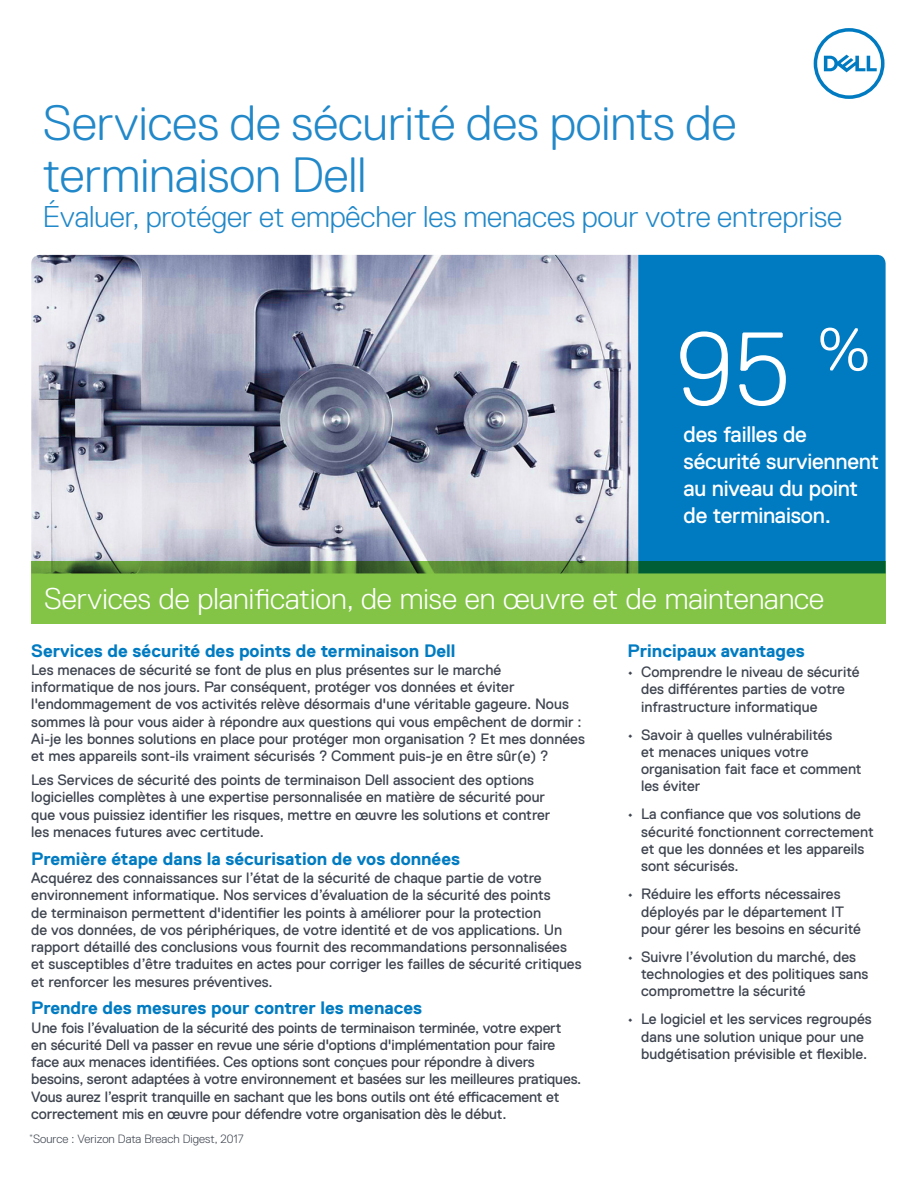
<style>
.page{position:relative;width:918px;height:1188px;background:#fff}
.page>*{position:absolute;margin:0;border:0;box-sizing:border-box;transform-origin:0 0}
.Sidebar_Body{font:300 103.65px "Dell Replica";color:#fff}
.Document_Title{font:300 49.5px/52.5px "Dell Replica";color:#2188c9}
.Document_Title-2{font:300 30px "Dell Replica";color:#2188c9}
.Document_Subtitle{font:300 30px "Dell Replica";color:#fff}
.Sidebar_Body-2{font:22.5px/27px "Dell Replica";letter-spacing:-.01em;color:#fff}
.Body_Copy{font:700 18px "Dell Replica";color:#007bc2}
.Body_Copy-2{font:15px/17.2px "Dell Replica";color:#3e444f}
.Body_Copy-3{font:300 12px "Dell Replica";color:#3e444f}
</style>
<div class="page">
<img style="left:31px;top:255px;width:607px;height:306px">
<div style="left:638px;top:255px;width:248px;height:306px;background:#007bc2"></div>
<svg style="left:31px;top:561px;width:855px;height:63px;background:#74b443"></svg>
<svg style="left:814px;top:28px;width:71px;height:71px"></svg>
<p class="Document_Title" style="left:43px;top:97px;width:695px">Services de sécurité des points de terminaison Dell</p>
<p class="Document_Title-2" style="left:43px;top:200px;width:801px">Évaluer, protéger et empêcher les menaces pour votre entreprise</p>
<p class="Sidebar_Body" style="left:676px;top:312px;width:195px">95 <sup>%</sup></p>
<p class="Sidebar_Body-2" style="left:684px;top:421px;width:197px">des failles de sécurité surviennent au niveau du point de terminaison.</p>
<p class="Document_Subtitle" style="left:44px;top:582px;width:781px">Services de planification, de mise en œuvre et de maintenance</p>
<p class="Body_Copy" style="left:31px;top:640px;width:426px">Services de sécurité des points de terminaison Dell</p>
<p class="Body_Copy-2" style="left:31px;top:661px;width:555px">Les menaces de sécurité se font de plus en plus présentes sur le marché informatique de nos jours. Par conséquent, protéger vos données et éviter l'endommagement de vos activités relève désormais d'une véritable gageure. Nous sommes là pour vous aider à répondre aux questions qui vous empêchent de dormir :<br>Ai-je les bonnes solutions en place pour protéger mon organisation ? Et mes données et mes appareils sont-ils vraiment sécurisés ? Comment puis-je en être sûr(e) ?</p>
<p class="Body_Copy-2" style="left:31px;top:771px;width:521px">Les Services de sécurité des points de terminaison Dell associent des options logicielles complètes à une expertise personnalisée en matière de sécurité pour que vous puissiez identifier les risques, mettre en œuvre les solutions et contrer les menaces futures avec certitude.</p>
<p class="Body_Copy" style="left:31px;top:849px;width:430px">Première étape dans la sécurisation de vos données</p>
<p class="Body_Copy-2" style="left:31px;top:869px;width:552px">Acquérez des connaissances sur l’état de la sécurité de chaque partie de votre environnement informatique. Nos services d’évaluation de la sécurité des points<br>de terminaison permettent d'identifier les points à améliorer pour la protection<br>de vos données, de vos périphériques, de votre identité et de vos applications. Un rapport détaillé des conclusions vous fournit des recommandations personnalisées et susceptibles d’être traduites en actes pour corriger les failles de sécurité critiques et renforcer les mesures préventives.</p>
<p class="Body_Copy" style="left:31px;top:998px;width:392px">Prendre des mesures pour contrer les menaces</p>
<p class="Body_Copy-2" style="left:31px;top:1019px;width:552px">Une fois l’évaluation de la sécurité des points de terminaison terminée, votre expert<br>en sécurité Dell va passer en revue une série d'options d'implémentation pour faire face aux menaces identifiées. Ces options sont conçues pour répondre à divers besoins, seront adaptées à votre environnement et basées sur les meilleures pratiques.<br>Vous aurez l’esprit tranquille en sachant que les bons outils ont été efficacement et correctement mis en œuvre pour défendre votre organisation dès le début.</p>
<p class="Body_Copy-3" style="left:29px;top:1133px;width:216px"><sup>*</sup>Source : Verizon Data Breach Digest, 2017</p>
<p class="Body_Copy" style="left:628px;top:640px;width:179px">Principaux avantages</p>
<p class="Body_Copy-2" style="left:641px;top:663px;width:220px;text-indent:-13px">• Comprendre le niveau de sécurité des différentes parties de votre infrastructure informatique</p>
<p class="Body_Copy-2" style="left:641px;top:726px;width:222px;text-indent:-13px">• Savoir à quelles vulnérabilités<br>et menaces uniques votre organisation fait face et comment les éviter</p>
<p class="Body_Copy-2" style="left:641px;top:806px;width:234px;text-indent:-14px">• La confiance que vos solutions de sécurité fonctionnent correctement et que les données et les appareils sont sécurisés.</p>
<p class="Body_Copy-2" style="left:641px;top:886px;width:221px;text-indent:-14px">• Réduire les efforts nécessaires déployés par le département IT pour gérer les besoins en sécurité</p>
<p class="Body_Copy-2" style="left:641px;top:948px;width:229px;text-indent:-13px">• Suivre l’évolution du marché, des technologies et des politiques sans compromettre la sécurité</p>
<p class="Body_Copy-2" style="left:641px;top:1011px;width:232px;text-indent:-14px">• Le logiciel et les services regroupés dans une solution unique pour une budgétisation prévisible et flexible.</p>
</div>
